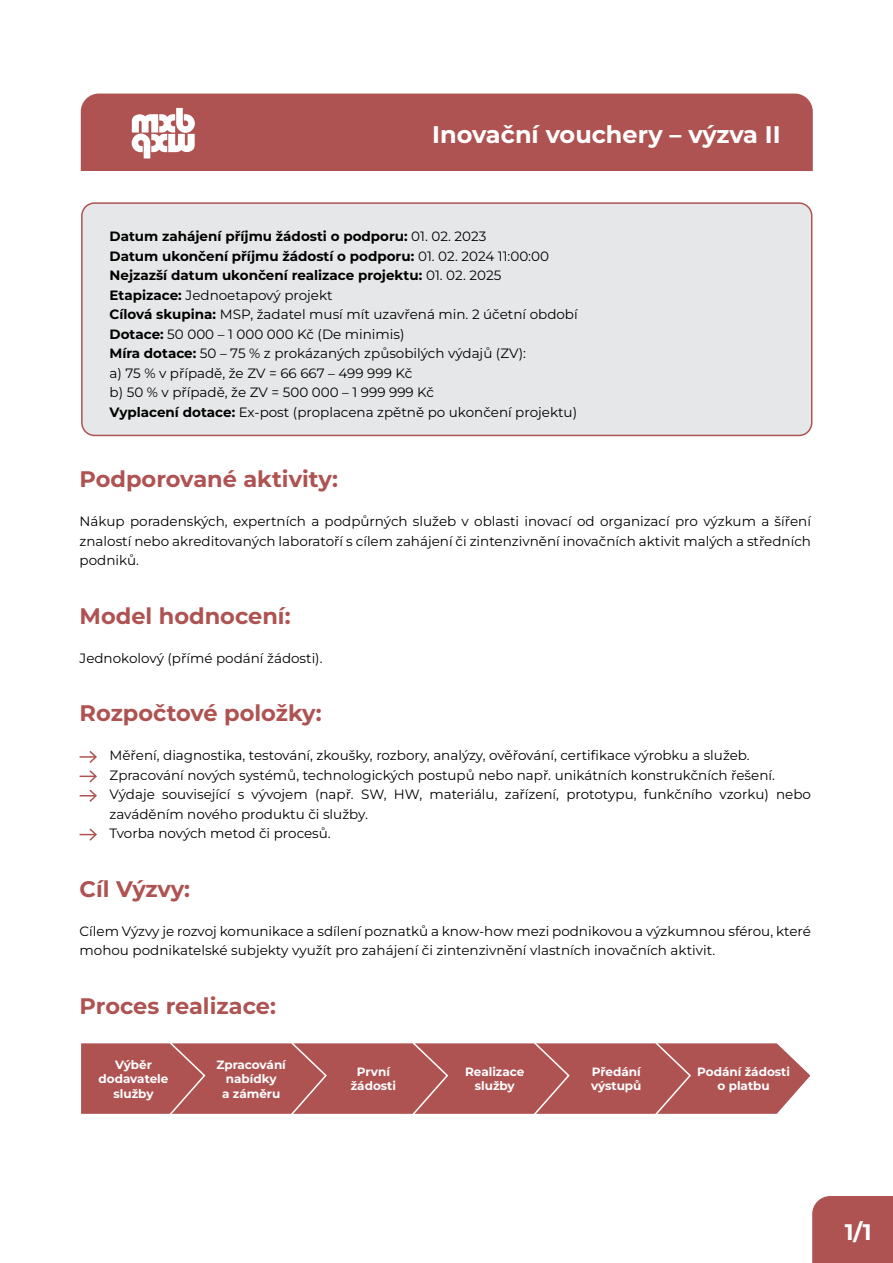
<style>
.page{position:relative;width:893px;height:1263px;background:#fff}
.page>*{position:absolute;margin:0;border:0;box-sizing:border-box;transform-origin:0 0}
.t1{font:700 24px "Montserrat";color:#fff}
.t2{font:700 22.5px "Montserrat";color:#ae5352}
.t3{font:700 22.5px "Montserrat";color:#fff}
.t4{font:13.5px/19.5px "Montserrat";color:#000}
.t5{font:700 12px/14.4px "Montserrat";color:#fff;text-align:center}
.s1{font-weight:700}
</style>
<div class="page">
<div style="left:81px;top:94px;width:732px;height:77px;background:#ae5352"></div>
<svg style="left:132px;top:108px;width:63px;height:50px"></svg>
<div style="left:82px;top:203px;width:730px;height:232px;background:#e6e7e8;border-radius:13px"></div>
<div style="left:81px;top:202px;width:731px;height:234px;border:2px solid #ae5352;border-radius:13px"></div>
<div style="left:812px;top:1196px;width:81px;height:67px;background:#ae5352"></div>
<svg style="left:81px;top:1043px;width:729px;height:71px;background:#b15a59"></svg>
<svg style="left:80px;top:751px;width:17px;height:51px"></svg>
<svg style="left:80px;top:828px;width:17px;height:13px"></svg>
<h1 class="t1" style="left:432px;top:119px;width:350px">Inovační vouchery – výzva II</h1>
<p class="t4" style="left:110px;top:226px;width:470px"><span class="s1">Datum zahájení příjmu žádosti o podporu:</span> 01. 02. 2023<br><span class="s1">Datum ukončení příjmu žádostí o podporu:</span> 01. 02. 2024 11:00:00<br><span class="s1">Nejzazší datum ukončení realizace projektu:</span> 01. 02. 2025<br><span class="s1">Etapizace:</span> Jednoetapový projekt<br><span class="s1">Cílová skupina:</span> MSP, žadatel musí mít uzavřená min. 2 účetní období <span class="s1">Dotace:</span> 50 000 – 1 000 000 Kč (De minimis)<br><span class="s1">Míra dotace:</span> 50 – 75 % z prokázaných způsobilých výdajů (ZV):<br>a) 75 % v případě, že ZV = 66 667 – 499 999 Kč<br>b) 50 % v případě, že ZV = 500 000 – 1 999 999 Kč<br><span class="s1">Vyplacení dotace:</span> Ex-post (proplacena zpětně po ukončení projektu)</p>
<h2 class="t2" style="left:80px;top:464px;width:260px">Podporované aktivity:</h2>
<p class="t4" style="left:80px;top:511px;width:733px;text-align:justify">Nákup poradenských, expertních a podpůrných služeb v oblasti inovací od organizací pro výzkum a šíření znalostí nebo akreditovaných laboratoří s cílem zahájení či zintenzivnění inovačních aktivit malých a středních podniků.</p>
<h2 class="t2" style="left:80px;top:601px;width:213px">Model hodnocení:</h2>
<p class="t4" style="left:80px;top:648px;width:245px">Jednokolový (přímé podání žádosti).</p>
<h2 class="t2" style="left:80px;top:698px;width:243px">Rozpočtové položky:</h2>
<p class="t4" style="left:110px;top:745px;width:703px">Měření, diagnostika, testování, zkoušky, rozbory, analýzy, ověřování, certifikace výrobku a služeb.<br>Zpracování nových systémů, technologických postupů nebo např. unikátních konstrukčních řešení.<br>Výdaje související s vývojem (např. SW, HW, materiálu, zařízení, prototypu, funkčního vzorku) nebo zaváděním nového produktu či služby.<br>Tvorba nových metod či procesů.</p>
<h2 class="t2" style="left:80px;top:874px;width:112px">Cíl Výzvy:</h2>
<p class="t4" style="left:80px;top:921px;width:733px">Cílem Výzvy je rozvoj komunikace a sdílení poznatků a know-how mezi podnikovou a výzkumnou sférou, které mohou podnikatelské subjekty využít pro zahájení či zintenzivnění vlastních inovačních aktivit.</p>
<h2 class="t2" style="left:80px;top:991px;width:198px">Proces realizace:</h2>
<p class="t5" style="left:99px;top:1057px;width:71px">Výběr dodavatele služby</p>
<p class="t5" style="left:216px;top:1057px;width:71px">Zpracování nabídky<br>a záměru</p>
<p class="t5" style="left:351px;top:1064px;width:47px">První žádosti</p>
<p class="t5" style="left:465px;top:1064px;width:61px">Realizace služby</p>
<p class="t5" style="left:591px;top:1064px;width:52px;text-align:left">Předání výstupů</p>
<p class="t5" style="left:697px;top:1064px;width:94px">Podání žádosti o platbu</p>
<h2 class="t3" style="left:845px;top:1217px;width:29px">1/1</h2>
</div>
